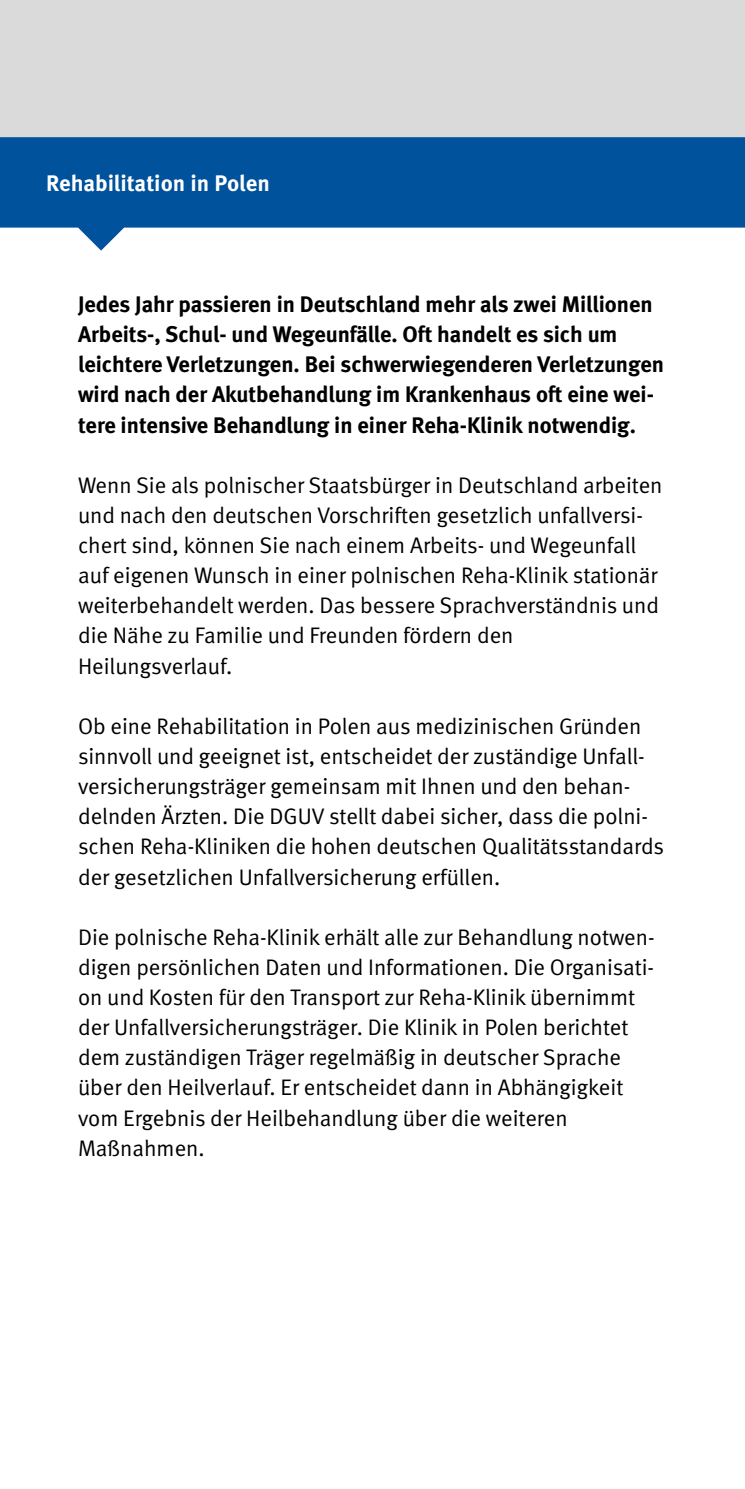
<style>
.page{position:relative;width:745px;height:1489px;background:#fff}
.page>*{position:absolute;margin:0;border:0;box-sizing:border-box;transform-origin:0 0}
.FT{font:22.5px/30px "DGUV Meta";color:#000}
.FT-2{font:700 22.5px/30px "DGUV Meta";color:#000}
.H2_ohne_Zahl_pl{font:700 22.5px "Meta Pro";color:#fff}
</style>
<div class="page">
<div style="left:0;top:0;width:744px;height:1488px;background:#dadada"></div>
<div style="left:0;top:149px;width:744px;height:1339px;background:#fff"></div>
<svg style="left:0;top:137px;width:744px;height:113px;fill:#00529c"></svg>
<p class="H2_ohne_Zahl_pl" style="left:46px;top:166px;width:225px">Rehabilitation in Polen</p>
<p class="FT-2" style="left:78px;top:290px;width:587px">Jedes Jahr passieren in Deutschland mehr als zwei Millionen Arbeits-, Schul- und Wegeunfälle. Oft handelt es sich um leichtere Verletzungen. Bei schwerwiegenderen Verletzungen wird nach der Akutbehandlung im Krankenhaus oft eine wei&shy;tere intensive Behandlung in einer Reha-Klinik notwendig.</p>
<p class="FT" style="left:78px;top:470px;width:585px">Wenn Sie als polnischer Staatsbürger in Deutschland arbeiten und nach den deutschen Vorschriften gesetzlich unfallversi&shy;chert sind, können Sie nach einem Arbeits- und Wegeunfall auf eigenen Wunsch in einer polnischen Reha-Klinik stationär weiterbehandelt werden. Das bessere Sprachverständnis und die Nähe zu Familie und Freunden fördern den Heilungsverlauf.</p>
<p class="FT" style="left:78px;top:711px;width:587px">Ob eine Rehabilitation in Polen aus medizinischen Gründen sinnvoll und geeignet ist, entscheidet der zuständige Unfall&shy;versicherungsträger gemeinsam mit Ihnen und den behan&shy;delnden Ärzten. Die DGUV stellt dabei sicher, dass die polni&shy;schen Reha-Kliniken die hohen deutschen Qualitätsstandards der gesetzlichen Unfallversicherung erfüllen.</p>
<p class="FT" style="left:78px;top:922px;width:577px">Die polnische Reha-Klinik erhält alle zur Behandlung notwen&shy;digen persönlichen Daten und Informationen. Die Organisati&shy;on und Kosten für den Transport zur Reha-Klinik übernimmt der Unfallversicherungsträger. Die Klinik in Polen berichtet dem zuständigen Träger regelmäßig in deutscher Sprache über den Heilverlauf. Er entscheidet dann in Abhängigkeit vom Ergebnis der Heilbehandlung über die weiteren Maßnahmen.</p>
</div>
